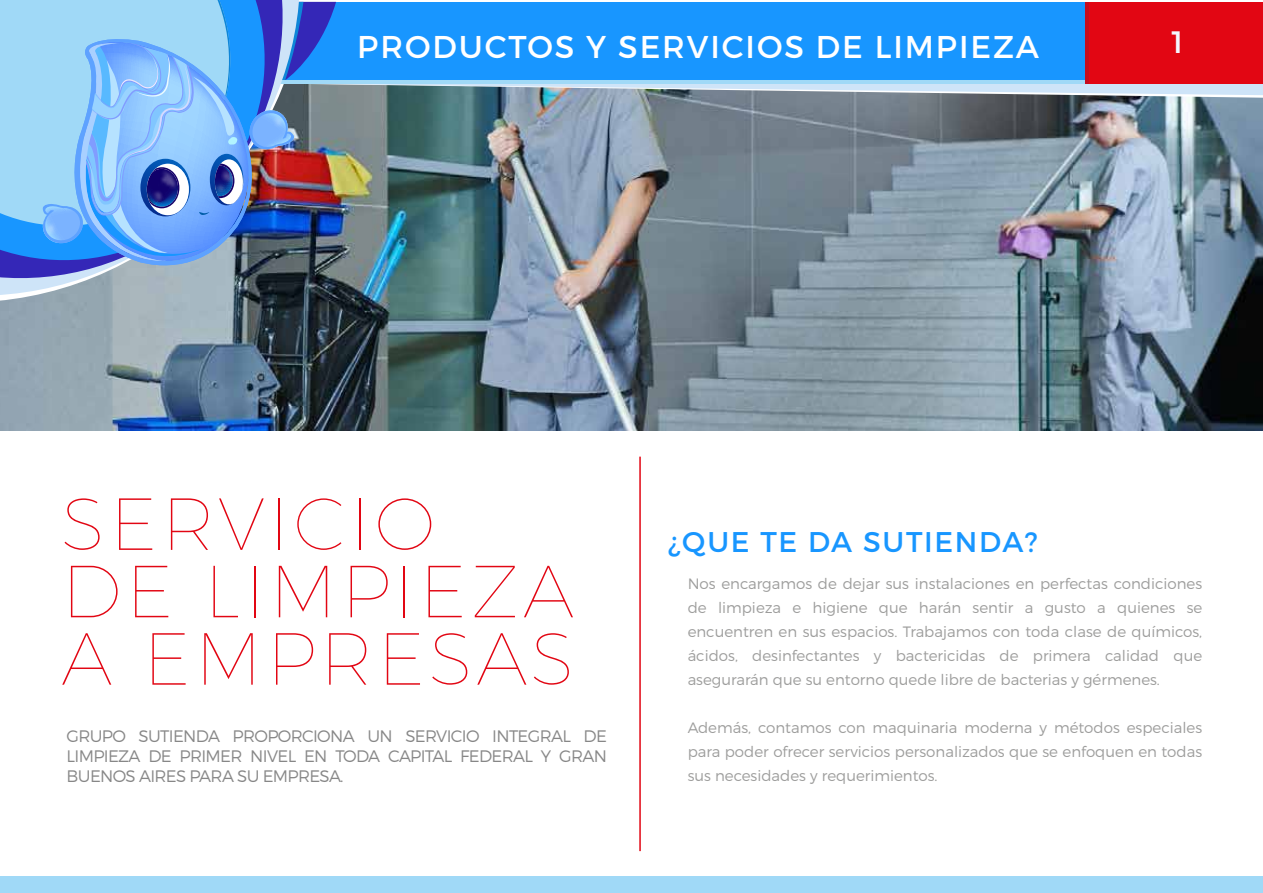
<style>
.page{position:relative;width:1263px;height:893px;background:#fff}
.page>*{position:absolute;margin:0;border:0;box-sizing:border-box;transform-origin:0 0}
.t1{font:100 73.65px/67.3px "Montserrat";letter-spacing:.06em;color:#e20613}
.t2{font:31.5px "Montserrat";letter-spacing:.06em;color:#fff}
.t3{font:30.9px "Montserrat";color:#f4f7ff}
.t4{font:28.5px "Montserrat";letter-spacing:.06em;color:#1896ff}
.t5{font:300 16.65px/20px "Montserrat";letter-spacing:-.04em;color:#878787;text-align:justify}
.t6{font:300 15px/24px "Montserrat";color:#9d9d9c;text-align:justify}
</style>
<div class="page">
<img style="left:0;top:98px;width:1263px;height:332px">
<svg style="left:0;top:98px;width:340px;height:238px"></svg>
<svg style="left:336px;top:95px;width:927px;height:3px"></svg>
<svg style="left:336px;top:84px;width:927px;height:11px;fill:#cee4f8"></svg>
<div style="left:247px;top:2px;width:1016px;height:82px;background:#1896ff"></div>
<div style="left:0;top:876px;width:1263px;height:17px;background:#a0d9f7"></div>
<div style="left:1085px;top:2px;width:178px;height:82px;background:#e20613"></div>
<hr style="left:1085px;top:2px;width:3px;height:82px;background:#c60c1e">
<hr style="left:247px;top:80px;width:838px;height:4px;background:#a0d9f7">
<svg style="left:0;top:276px;width:332px;height:51px"></svg>
<svg style="left:0;top:276px;width:308px;height:28px"></svg>
<img style="left:0;top:0;width:336px;height:276px">
<img style="left:0;top:170px;width:110px;height:117px">
<hr style="left:639px;top:457px;width:2px;height:394px;background:#e20613">
<h2 class="t2" style="left:357px;top:27px;width:683px">PRODUCTOS Y SERVICIOS DE LIMPIEZA</h2>
<h3 class="t3" style="left:1171px;top:23px;width:13px">1</h3>
<h1 class="t1" style="left:62px;top:488px;width:514px">SERVICIO<br>DE LIMPIEZA<br>A EMPRESAS</h1>
<p class="t5" style="left:67px;top:725px;width:542px">GRUPO SUTIENDA PROPORCIONA UN SERVICIO INTEGRAL DE LIMPIEZA DE PRIMER NIVEL EN TODA CAPITAL FEDERAL Y GRAN BUENOS AIRES PARA SU EMPRESA.</p>
<h3 class="t4" style="left:668px;top:524px;width:372px">¿QUE TE DA SUTIENDA?</h3>
<p class="t6" style="left:688px;top:571px;width:516px">Nos encargamos de dejar sus instalaciones en perfectas condiciones de limpieza e higiene que harán sentir a gusto a quienes se encuentren en sus espacios. Trabajamos con toda clase de químicos, ácidos, desinfectantes y bactericidas de primera calidad que asegurarán que su entorno quede libre de bacterias y gérmenes.</p>
<p class="t6" style="left:688px;top:715px;width:516px">Además, contamos con maquinaria moderna y métodos especiales para poder ofrecer servicios personalizados que se enfoquen en todas sus necesidades y requerimientos.</p>
</div>
